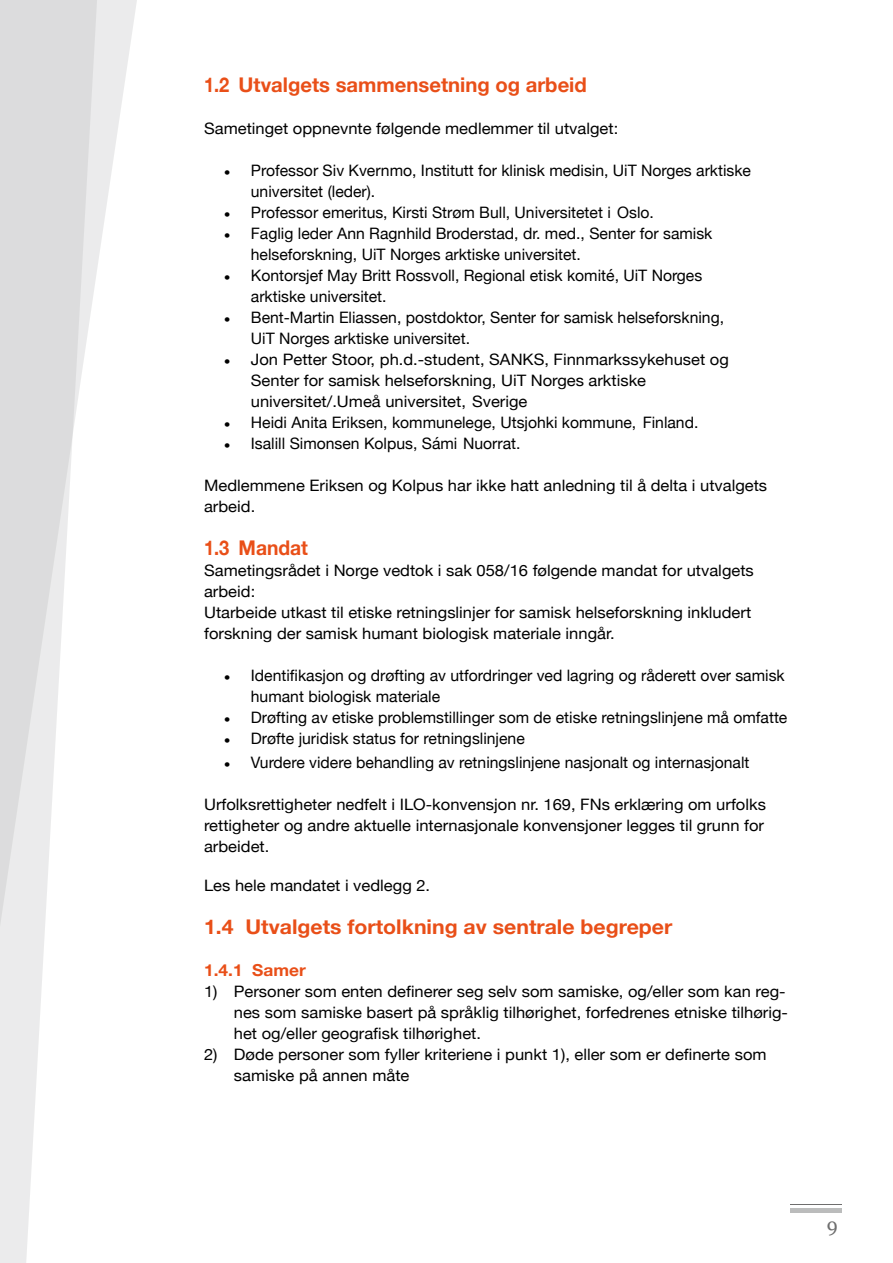
<style>
.page{position:relative;width:893px;height:1263px;background:#fff}
.page>*{position:absolute;margin:0;border:0;box-sizing:border-box;transform-origin:0 0}
.t1{font:700 20.25px "Helvetica Neue";color:#e94f18;scale:.9 1}
.t2{font:700 20.25px "Helvetica Neue";color:#e94f18;scale:1.05 1}
.t3{font:19.5px "Georgia";color:#6e6e6e}
.t4{font:700 16.5px "Helvetica Neue";color:#e94f18;scale:1.05 1}
.t5{font:15.75px/21px "Helvetica Neue";color:#000;scale:1.05 1}
.t6{font:15.75px/21px "Helvetica Neue";color:#000}
.s1{font-size:10.5px}
</style>
<div class="page">
<hr style="left:791px;top:1204px;width:51px;height:1px;background:#6e6e6e">
<hr style="left:791px;top:1208px;width:51px;height:4px;background:#bbbcbc">
<svg style="left:98px;top:0;width:39px;height:260px;fill:#efefef"></svg>
<svg style="left:0;top:0;width:98px;height:1263px"></svg>
<p class="t1" style="left:204px;top:69px;width:427px">1.2 Utvalgets sammensetning og arbeid</p>
<p class="t5" style="left:204px;top:119px;width:396px">Sametinget oppnevnte følgende medlemmer til utvalget:</p>
<p class="t6" style="left:251px;top:161px;width:502px;text-indent:-27px"><span class="s1">●</span> Professor Siv Kvernmo, Institutt for klinisk medisin, UiT Norges arktiske universitet (leder).</p>
<p class="t6" style="left:224px;top:203px;width:432px"><span class="s1">●</span> Professor emeritus, Kirsti Strøm Bull, Universitetet i Oslo.</p>
<p class="t6" style="left:251px;top:224px;width:463px;text-indent:-27px"><span class="s1">●</span> Faglig leder Ann Ragnhild Broderstad, dr. med., Senter for samisk helseforskning, UiT Norges arktiske universitet.</p>
<p class="t6" style="left:251px;top:266px;width:453px;text-indent:-27px"><span class="s1">●</span> Kontorsjef May Britt Rossvoll, Regional etisk komité, UiT Norges arktiske universitet.</p>
<p class="t6" style="left:251px;top:308px;width:475px;text-indent:-27px"><span class="s1">●</span> Bent-Martin Eliassen, postdoktor, Senter for samisk helseforskning,<br>UiT Norges arktiske universitet.</p>
<p class="t5" style="left:251px;top:350px;width:457px;text-indent:-27px"><span class="s1">●</span> Jon Petter Stoor, ph.d.-student, SANKS, Finnmarkssykehuset og<br>Senter for samisk helseforskning, UiT Norges arktiske universitet/.Umeå universitet, Sverige</p>
<p class="t6" style="left:224px;top:413px;width:476px"><span class="s1">●</span> Heidi Anita Eriksen, kommunelege, Utsjohki kommune, Finland.</p>
<p class="t6" style="left:224px;top:434px;width:298px"><span class="s1">●</span> Isalill Simonsen Kolpus, Sámi Nuorrat.</p>
<p class="t5" style="left:204px;top:476px;width:538px">Medlemmene Eriksen og Kolpus har ikke hatt anledning til å delta i utvalgets arbeid.</p>
<p class="t1" style="left:204px;top:532px;width:117px">1.3 Mandat</p>
<p class="t5" style="left:204px;top:561px;width:525px">Sametingsrådet i Norge vedtok i sak 058/16 følgende mandat for utvalgets arbeid:<br>Utarbeide utkast til etiske retningslinjer for samisk helseforskning inkludert forskning der samisk humant biologisk materiale inngår.</p>
<p class="t6" style="left:251px;top:666px;width:535px;text-indent:-27px"><span class="s1">●</span> Identifikasjon og drøfting av utfordringer ved lagring og råderett over samisk humant biologisk materiale</p>
<p class="t6" style="left:224px;top:708px;width:565px"><span class="s1">●</span> Drøfting av etiske problemstillinger som de etiske retningslinjene må omfatte</p>
<p class="t6" style="left:224px;top:729px;width:302px"><span class="s1">●</span> Drøfte juridisk status for retningslinjene</p>
<p class="t6" style="left:224px;top:753px;width:527px"><span class="s1">●</span> Vurdere videre behandling av retningslinjene nasjonalt og internasjonalt</p>
<p class="t5" style="left:204px;top:795px;width:537px;text-align:justify">Urfolksrettigheter nedfelt i ILO-konvensjon nr. 169, FNs erklæring om urfolks rettigheter og andre aktuelle internasjonale konvensjoner legges til grunn for arbeidet.</p>
<p class="t5" style="left:204px;top:876px;width:217px">Les hele mandatet i vedlegg 2.</p>
<p class="t2" style="left:204px;top:910px;width:447px">1.4 Utvalgets fortolkning av sentrale begreper</p>
<p class="t4" style="left:204px;top:958px;width:98px">1.4.1 Samer</p>
<p class="t5" style="left:234px;top:982px;width:529px;text-indent:-30px">1) Personer som enten definerer seg selv som samiske, og/eller som kan reg&shy;nes som samiske basert på språklig tilhørighet, forfedrenes etniske tilhørig&shy;het og/eller geografisk tilhørighet.</p>
<p class="t5" style="left:234px;top:1045px;width:509px;text-indent:-30px">2) Døde personer som fyller kriteriene i punkt 1), eller som er definerte som samiske på annen måte</p>
<p class="t3" style="left:827px;top:1211px;width:13px">9</p>
</div>
